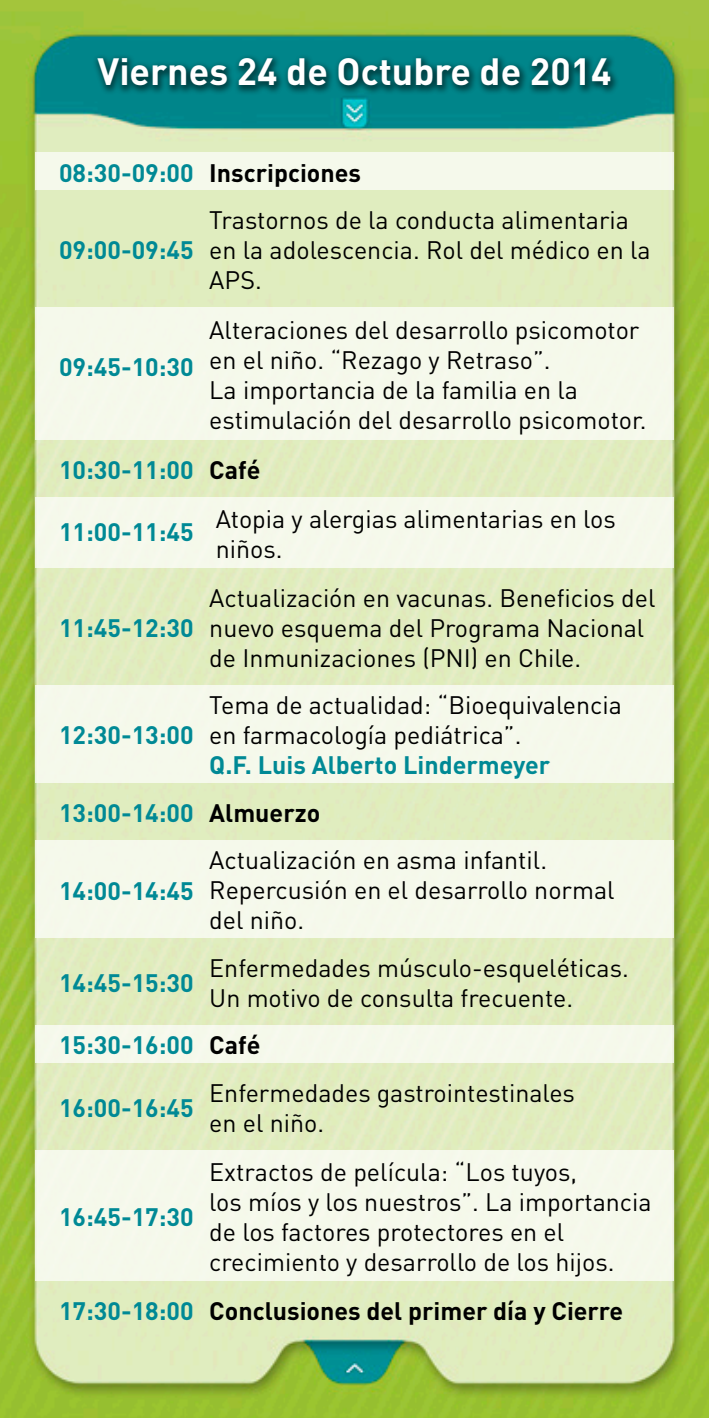
<style>
.page{position:relative;width:709px;height:1418px;background:#fff}
.page>*{position:absolute;margin:0;border:0;box-sizing:border-box;transform-origin:0 0}
.t1{font:700 37.5px "DIN";color:#fff}
.t2{font:25px/30px "DIN";color:#000}
.t3{font:700 25px/47.8px "DIN";color:#008995}
.t4{font:700 25px "DIN";color:#000}
.s1{font-weight:700;color:#008995}
.s2{font-weight:700}
.s3{color:#000}
.s4{color:#008995}
</style>
<div class="page">
<img style="left:0;top:0;width:709px;height:1417px">
<div style="left:35px;top:152px;width:638px;height:38px;background:#f5f9eb"></div>
<div style="left:35px;top:1150px;width:638px;height:130px;background:#f5f9eb"></div>
<div style="left:35px;top:307px;width:638px;height:132px;background:#f5f9eb"></div>
<div style="left:35px;top:497px;width:638px;height:71px;background:#f5f9eb"></div>
<div style="left:35px;top:685px;width:638px;height:97px;background:#f5f9eb"></div>
<div style="left:35px;top:840px;width:638px;height:97px;background:#f5f9eb"></div>
<div style="left:35px;top:1025px;width:638px;height:37px;background:#f5f9eb"></div>
<div style="left:92px;top:53px;width:528px;height:43px;background:#000;opacity:.5"></div>
<h1 class="t1" style="left:97px;top:47px;width:515px">Viernes 24 de Octubre de 2014</h1>
<p class="t2" style="left:209px;top:148px;width:421px;line-height:47.2px;text-indent:-150px"><span class="s1">08:30-09:00</span> <span class="s2">Inscripciones<br></span>Trastornos de la conducta alimentaria</p>
<p class="t2" style="left:209px;top:234px;width:443px">en la adolescencia. Rol del médico en la<br>APS.</p>
<p class="t3" style="left:59px;top:225px;width:136px">09:00-09:45</p>
<p class="t3" style="left:59px;top:342px;width:136px">09:45-10:30</p>
<p class="t2" style="left:209px;top:314px;width:438px">Alteraciones del desarrollo psicomotor en el niño. “Rezago y Retraso”.<br>La importancia de la familia en la estimulación del desarrollo psicomotor.</p>
<p class="t3" style="left:59px;top:445px;width:203px">10:30-11:00 <span class="s3">Café</span></p>
<p class="t3" style="left:59px;top:507px;width:136px">11:00-11:45</p>
<p class="t3" style="left:59px;top:603px;width:136px">11:45-12:30</p>
<p class="t2" style="left:216px;top:503px;width:402px">Atopia y alergias alimentarias en los niños.</p>
<p class="t2" style="left:209px;top:582px;width:448px">Actualización en vacunas. Beneficios del nuevo esquema del Programa Nacional de Inmunizaciones (PNI) en Chile.</p>
<p class="t2" style="left:209px;top:689px;width:414px">Tema de actualidad: “Bioequivalencia en farmacología pediátrica”.</p>
<p class="t3" style="left:59px;top:740px;width:493px;text-indent:150px">Q.F. Luis Alberto Lindermeyer<br>13:00-14:00 <span class="s3">Almuerzo</span></p>
<p class="t3" style="left:59px;top:710px;width:136px">12:30-13:00</p>
<p class="t3" style="left:59px;top:865px;width:136px">14:00-14:45</p>
<p class="t3" style="left:59px;top:957px;width:136px">14:45-15:30</p>
<p class="t2" style="left:209px;top:844px;width:407px">Actualización en asma infantil.<br>Repercusión en el desarrollo normal del niño.</p>
<p class="t2" style="left:209px;top:952px;width:421px">Enfermedades músculo-esqueléticas.<br>Un motivo de consulta frecuente.</p>
<p class="t3" style="left:59px;top:1020px;width:203px">15:30-16:00 <span class="s3">Café</span></p>
<p class="t3" style="left:59px;top:1082px;width:136px">16:00-16:45</p>
<p class="t3" style="left:59px;top:1191px;width:136px">16:45-17:30</p>
<p class="t2" style="left:209px;top:1077px;width:367px">Enfermedades gastrointestinales en el niño.</p>
<p class="t2" style="left:209px;top:1155px;width:444px">Extractos de película: “Los tuyos,<br>los míos y los nuestros”. La importancia de los factores protectores en el crecimiento y desarrollo de los hijos.</p>
<p class="t4" style="left:59px;top:1294px;width:566px"><span class="s4">17:30-18:00</span> Conclusiones del primer día y Cierre</p>
</div>
